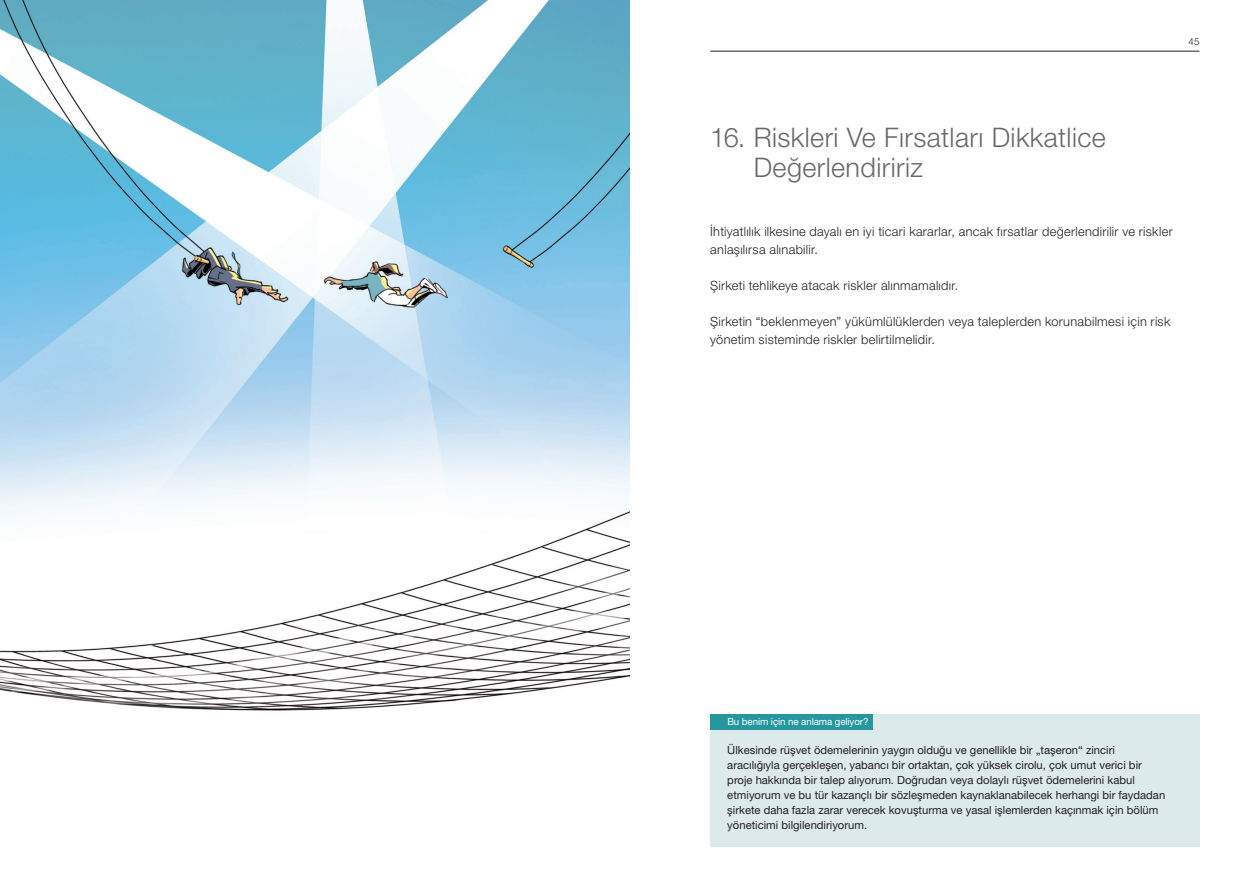
<style>
.page{position:relative;width:1259px;height:893px;background:#fff}
.page>*{position:absolute;margin:0;border:0;box-sizing:border-box;transform-origin:0 0}
.t1{font:300 27px/30px "Helvetica Neue LT Pro";letter-spacing:.015em;color:#69696c}
.t2{font:300 12.75px/18px "Helvetica Neue LT Pro";letter-spacing:.025em;color:#231f20}
.t3{font:11.25px/15px "Helvetica Neue LT Pro";color:#231f20}
.t4{font:9.75px "Helvetica Neue LT Pro";letter-spacing:-.01em;color:#fff}
.t5{font:300 9.75px "Helvetica Neue LT Std";color:#231f20}
</style>
<div class="page">
<img style="left:0;top:0;width:629px;height:711px">
<hr style="left:710px;top:51px;width:489px;height:1px;background:#231f20">
<div style="left:710px;top:714px;width:489px;height:132px;background:#ddeaec"></div>
<div style="left:710px;top:714px;width:162px;height:16px;background:#26969f"></div>
<p class="t5" style="left:1188px;top:36px;width:12px">45</p>
<h1 class="t1" style="left:753px;top:122px;width:354px;text-indent:-43px">16. Riskleri Ve Fırsatları Dikkatlice<br>Değerlendiririz</h1>
<p class="t2" style="left:710px;top:222px;width:464px">İhtiyatlılık ilkesine dayalı en iyi ticari kararlar, ancak fırsatlar değerlendirilir ve riskler anlaşılırsa alınabilir.</p>
<p class="t2" style="left:710px;top:276px;width:249px">Şirketi tehlikeye atacak riskler alınmamalıdır.</p>
<p class="t2" style="left:710px;top:312px;width:461px">Şirketin “beklenmeyen” yükümlülüklerden veya taleplerden korunabilmesi için risk yönetim sisteminde riskler belirtilmelidir.</p>
<p class="t4" style="left:727px;top:716px;width:143px">Bu benim için ne anlama geliyor?</p>
<p class="t3" style="left:727px;top:742px;width:439px">Ülkesinde rüşvet ödemelerinin yaygın olduğu ve genellikle bir „taşeron“ zinciri aracılığıyla gerçekleşen, yabancı bir ortaktan, çok yüksek cirolu, çok umut verici bir proje hakkında bir talep alıyorum. Doğrudan veya dolaylı rüşvet ödemelerini kabul etmiyorum ve bu tür kazançlı bir sözleşmeden kaynaklanabilecek herhangi bir faydadan şirkete daha fazla zarar verecek kovuşturma ve yasal işlemlerden kaçınmak için bölüm yöneticimi bilgilendiriyorum.</p>
</div>
